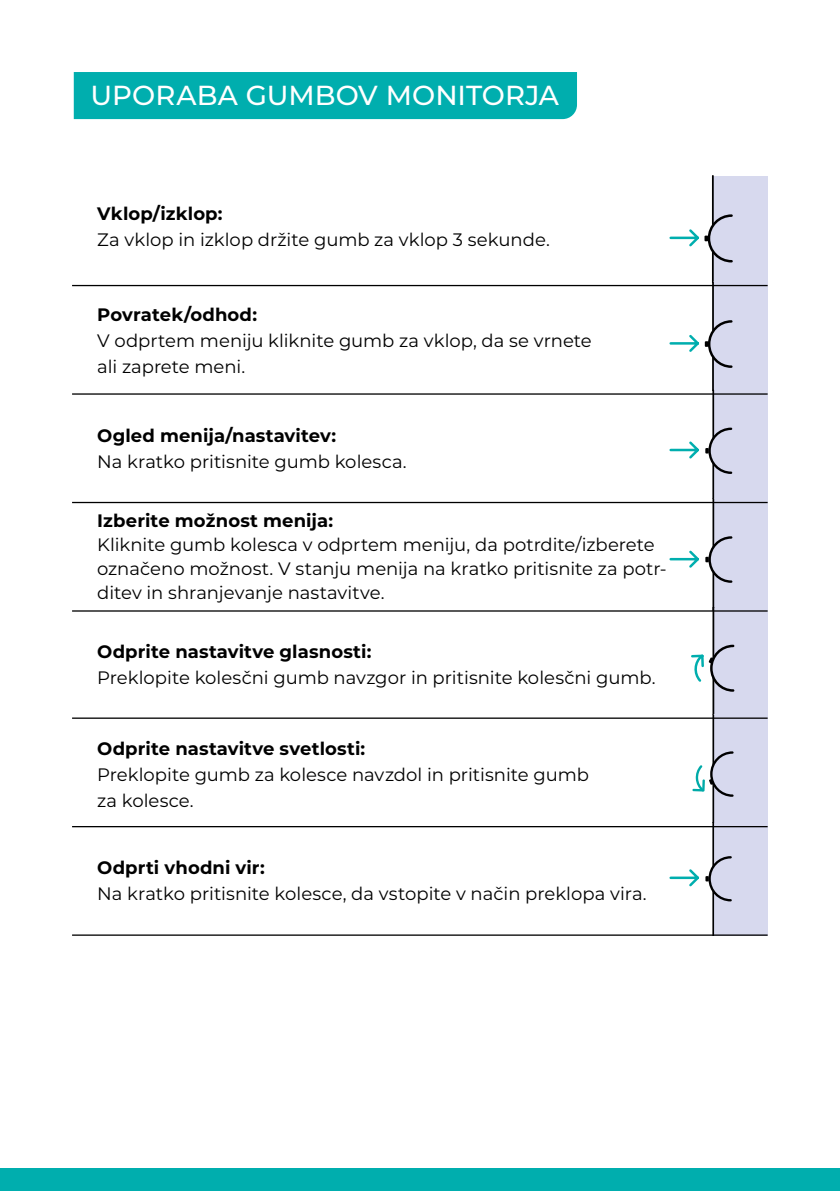
<style>
.page{position:relative;width:840px;height:1191px;background:#fff}
.page>*{position:absolute;margin:0;border:0;box-sizing:border-box;transform-origin:0 0}
.t1{font:500 27.4px "Montserrat";letter-spacing:.005em;color:#fff}
.t2{font:18px/26px "Montserrat";color:#000}
.t3{font:700 18px "Montserrat";letter-spacing:.005em;color:#000}
</style>
<div class="page">
<div style="left:0;top:1168px;width:839px;height:23px;background:#00aeae"></div>
<div style="left:712px;top:176px;width:55px;height:106px;background:#d7d9ee"></div>
<hr style="left:711px;top:176px;width:2px;height:106px;background:#000">
<svg style="left:669px;top:213px;width:64px;height:51px"></svg>
<div style="left:712px;top:281px;width:55px;height:109px;background:#d7d9ee"></div>
<hr style="left:711px;top:282px;width:2px;height:108px;background:#000">
<svg style="left:669px;top:319px;width:64px;height:50px"></svg>
<div style="left:712px;top:822px;width:55px;height:113px;background:#d7d9ee"></div>
<hr style="left:712px;top:822px;width:1px;height:113px;background:#000">
<div style="left:712px;top:390px;width:55px;height:109px;background:#d7d9ee"></div>
<hr style="left:712px;top:390px;width:1px;height:109px;background:#000">
<div style="left:713px;top:498px;width:54px;height:112px;background:#d7d9ee"></div>
<hr style="left:712px;top:499px;width:1px;height:112px;background:#000">
<div style="left:713px;top:608px;width:54px;height:106px;background:#d7d9ee"></div>
<hr style="left:712px;top:608px;width:1px;height:106px;background:#000">
<svg style="left:691px;top:643px;width:44px;height:50px"></svg>
<div style="left:713px;top:714px;width:54px;height:108px;background:#d7d9ee"></div>
<hr style="left:712px;top:715px;width:1px;height:107px;background:#000">
<div style="left:74px;top:72px;width:502px;height:47px;background:#00aeae"></div>
<svg style="left:669px;top:426px;width:64px;height:49px"></svg>
<svg style="left:669px;top:535px;width:64px;height:49px"></svg>
<svg style="left:669px;top:855px;width:63px;height:47px"></svg>
<svg style="left:692px;top:750px;width:42px;height:48px"></svg>
<hr style="left:72px;top:285px;width:695px;height:1px;background:#000">
<hr style="left:72px;top:934px;width:695px;height:1px;background:#000">
<hr style="left:72px;top:717px;width:695px;height:2px;background:#000">
<hr style="left:72px;top:826px;width:695px;height:1px;background:#000">
<hr style="left:72px;top:610px;width:695px;height:1px;background:#000">
<hr style="left:72px;top:502px;width:695px;height:1px;background:#000">
<hr style="left:72px;top:393px;width:695px;height:2px;background:#000">
<h1 class="t1" style="left:91px;top:76px;width:469px">UPORABA GUMBOV MONITORJA</h1>
<p class="t3" style="left:97px;top:200px;width:127px">Vklop/izklop:</p>
<p class="t2" style="left:97px;top:226px;width:454px">Za vklop in izklop držite gumb za vklop 3 sekunde.</p>
<p class="t3" style="left:97px;top:301px;width:161px">Povratek/odhod:</p>
<p class="t2" style="left:97px;top:326px;width:496px">V odprtem meniju kliknite gumb za vklop, da se vrnete ali zaprete meni.</p>
<p class="t3" style="left:97px;top:423px;width:240px">Ogled menija/nastavitev:</p>
<p class="t2" style="left:97px;top:448px;width:311px">Na kratko pritisnite gumb kolesca.</p>
<p class="t3" style="left:97px;top:508px;width:237px">Izberite možnost menija:</p>
<p class="t2" style="left:97px;top:532px;width:570px;line-height:24px">Kliknite gumb kolesca v odprtem meniju, da potrdite/izberete označeno možnost. V stanju menija na kratko pritisnite za potr&shy;ditev in shranjevanje nastavitve.</p>
<p class="t3" style="left:97px;top:638px;width:275px">Odprite nastavitve glasnosti:</p>
<p class="t2" style="left:97px;top:664px;width:559px">Preklopite kolesčni gumb navzgor in pritisnite kolesčni gumb.</p>
<p class="t3" style="left:97px;top:735px;width:269px">Odprite nastavitve svetlosti:</p>
<p class="t2" style="left:97px;top:761px;width:493px">Preklopite gumb za kolesce navzdol in pritisnite gumb za kolesce.</p>
<p class="t3" style="left:97px;top:854px;width:169px">Odprti vhodni vir:</p>
<p class="t2" style="left:97px;top:879px;width:550px">Na kratko pritisnite kolesce, da vstopite v način preklopa vira.</p>
</div>
